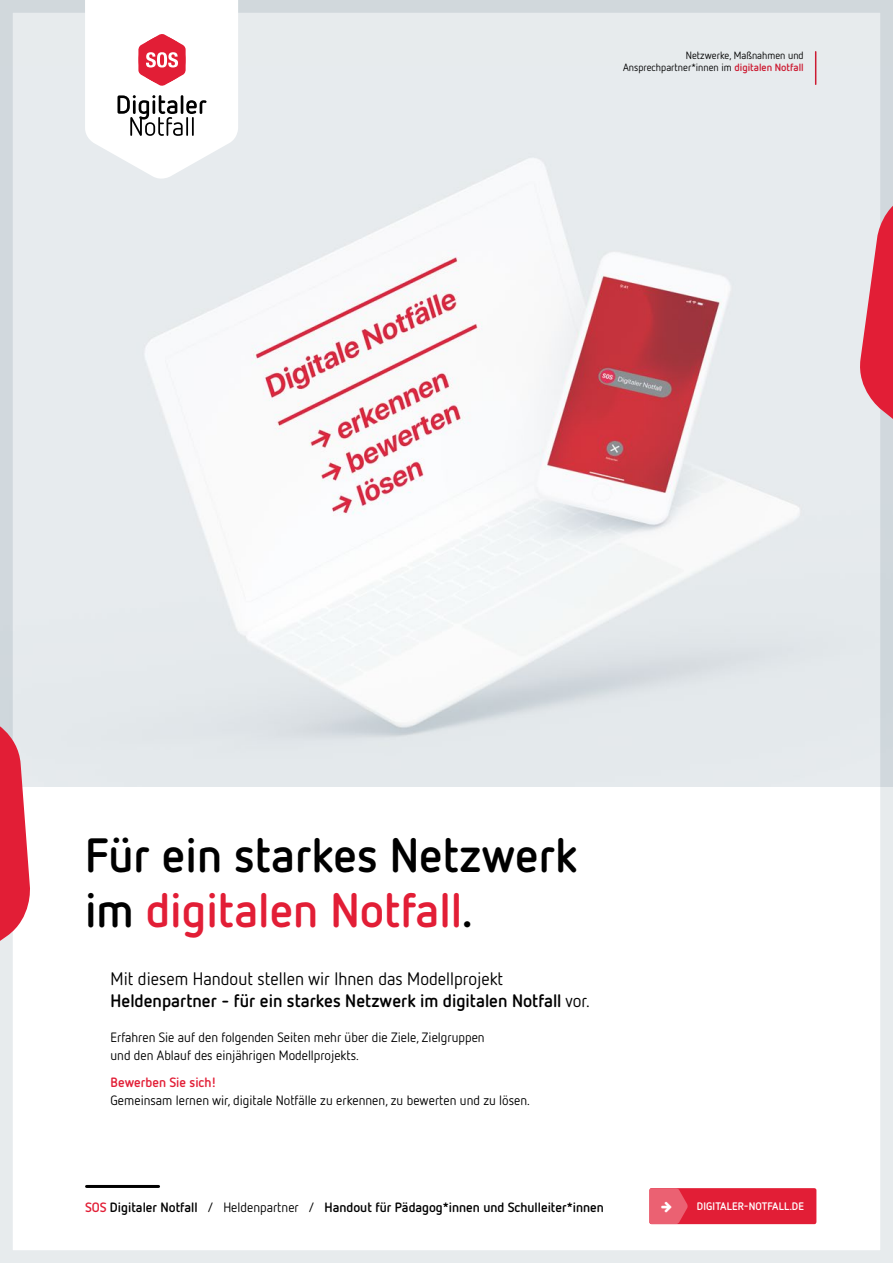
<style>
.page{position:relative;width:893px;height:1263px;background:#fff}
.page>*{position:absolute;margin:0;border:0;box-sizing:border-box;transform-origin:0 0}
.t1{font:700 48px/55.3px "Netto OT";color:#000}
.t2{font:700 18px/22.5px "Netto OT";color:#000}
.t3{font:13.5px/18px "Netto OT";color:#000}
.t4{font:700 13.5px "Netto OT";color:#000}
.t5{font:700 10.95px "Netto OT";letter-spacing:.01em;color:#fff}
.t6{font:10.5px/12px "Netto OT";color:#000;text-align:right}
.s1{font-weight:700;color:#e21e36}
.s2{color:#e21e36}
.s3{font-weight:400}
</style>
<div class="page">
<div style="left:649px;top:1188px;width:167px;height:36px;background:#e21e36;border-radius:2px"></div>
<hr style="left:87px;top:1185px;width:72px;height:3px;background:#000">
<svg style="left:0;top:0;width:893px;height:67px;background:#e2e6e9"></svg>
<img style="left:0;top:67px;width:893px;height:720px">
<svg style="left:0;top:655px;width:32px;height:370px"></svg>
<svg style="left:856px;top:138px;width:37px;height:368px;background:#e1a1ac"></svg>
<svg style="left:85px;top:0;width:153px;height:179px"></svg>
<svg style="left:649px;top:1188px;width:39px;height:36px"></svg>
<p class="t6" style="left:623px;top:49px;width:182px">Netzwerke, Maßnahmen und<br>Ansprechpartner*innen im <span class="s1">digitalen Notfall</span></p>
<p class="t1" style="left:85px;top:826px;width:494px">Für ein starkes Netzwerk im <span class="s2">digitalen Notfall</span>.</p>
<p class="t2" style="left:111px;top:966px;width:481px"><span class="s3">Mit diesem Handout stellen wir Ihnen das Modellprojekt<br></span>Heldenpartner - für ein starkes Netzwerk im digitalen Notfall <span class="s3">vor.</span></p>
<p class="t3" style="left:111px;top:1028px;width:376px">Erfahren Sie auf den folgenden Seiten mehr über die Ziele, Zielgruppen und den Ablauf des einjährigen Modellprojekts.</p>
<p class="t3" style="left:111px;top:1072px;width:421px"><span class="s1">Bewerben Sie sich!<br></span>Gemeinsam lernen wir, digitale Notfälle zu erkennen, zu bewerten und zu lösen.</p>
<p class="t4" style="left:85px;top:1199px;width:520px"><span class="s2">SOS</span> Digitaler Notfall <span class="s3">/ Heldenpartner /</span> Handout für Pädagog*innen und Schulleiter*innen</p>
<p class="t5" style="left:697px;top:1199px;width:109px">DIGITALER-NOTFALL.DE</p>
</div>
